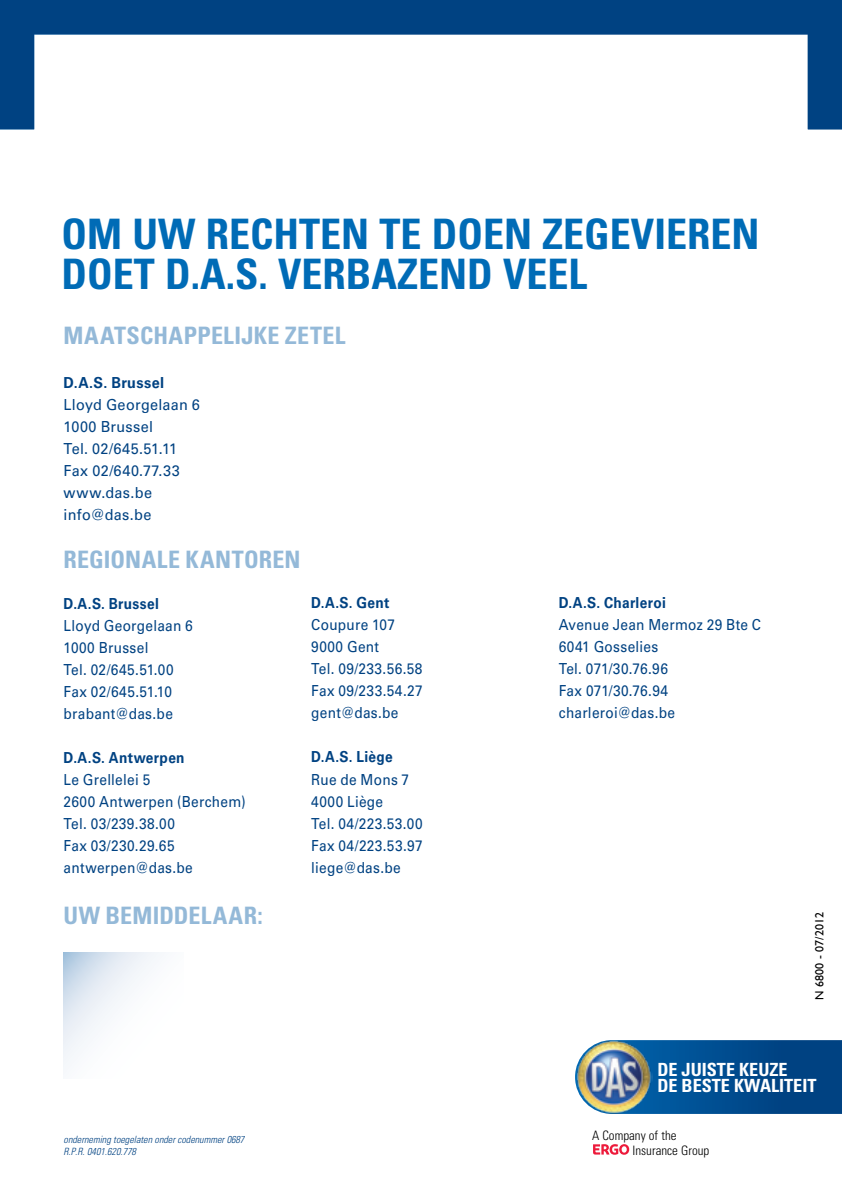
<style>
.page{position:relative;width:842px;height:1191px;background:#fff}
.page>*{position:absolute;margin:0;border:0;box-sizing:border-box;transform-origin:0 0}
.t1{font:700 condensed 42px/40px "Univers LT Std";color:#006bb6}
.t2{font:700 condensed 24px "Univers LT Std";letter-spacing:.01em;color:#94b9d8}
.t3{font:700 condensed 18.2px/16.2px "Univers LT Std";color:#fff}
.t4{font:15.2px/22px "Univers LT Std";letter-spacing:.02em;color:#004282;scale:.9 1}
.t5{font:15.2px/22px "Univers LT Std";letter-spacing:.02em;color:#004282;scale:.95 1}
.t6{font:700 15.2px "Univers LT Std";letter-spacing:.025em;color:#004282;scale:.9 1}
.t7{font:700 15.2px "Univers LT Std";letter-spacing:.025em;color:#004282;scale:.95 1}
.t8{font:300 condensed 13px/15px "Univers LT Std";color:#000}
.t9{font:12px "Gill Sans Std";color:#000}
.t10{font:italic 300 condensed 10px/12px "Univers LT Std";color:#004282}
</style>
<div class="page">
<svg style="left:64px;top:952px;width:95px;height:113px"></svg>
<svg style="left:0;top:0;width:842px;height:129px"></svg>
<svg style="left:593px;top:1144px;width:36px;height:10px"></svg>
<svg style="left:575px;top:1040px;width:267px;height:74px;background:#014b8d"></svg>
<img style="left:576px;top:1040px;width:76px;height:74px">
<h1 class="t1" style="left:62px;top:214px;width:699px">OM UW RECHTEN TE DOEN ZEGEVIEREN<br>DOET D.A.S. VERBAZEND VEEL</h1>
<h2 class="t2" style="left:64px;top:321px;width:282px">MAATSCHAPPELIJKE ZETEL</h2>
<p class="t7" style="left:64px;top:374px;width:107px">D.A.S. Brussel</p>
<p class="t5" style="left:64px;top:394px;width:145px">Lloyd Georgelaan 6<br>1000 Brussel<br>Tel. 02/645.51.11<br>Fax 02/640.77.33 www.das.be info@das.be</p>
<h2 class="t2" style="left:64px;top:545px;width:238px">REGIONALE KANTOREN</h2>
<p class="t6" style="left:64px;top:594px;width:107px">D.A.S. Brussel</p>
<p class="t4" style="left:64px;top:614px;width:145px">Lloyd Georgelaan 6<br>1000 Brussel<br>Tel. 02/645.51.00<br>Fax 02/645.51.10 brabant@das.be</p>
<p class="t6" style="left:64px;top:748px;width:136px">D.A.S. Antwerpen</p>
<p class="t4" style="left:64px;top:768px;width:204px">Le Grellelei 5<br>2600 Antwerpen (Berchem)<br>Tel. 03/239.38.00<br>Fax 03/230.29.65 antwerpen@das.be</p>
<h2 class="t2" style="left:64px;top:901px;width:201px">UW BEMIDDELAAR:</h2>
<p class="t6" style="left:311px;top:594px;width:88px">D.A.S. Gent</p>
<p class="t4" style="left:311px;top:614px;width:125px">Coupure 107<br>9000 Gent<br>Tel. 09/233.56.58<br>Fax 09/233.54.27 gent@das.be</p>
<p class="t6" style="left:311px;top:748px;width:92px">D.A.S. Liège</p>
<p class="t4" style="left:311px;top:768px;width:125px">Rue de Mons 7<br>4000 Liège<br>Tel. 04/223.53.00<br>Fax 04/223.53.97 liege@das.be</p>
<p class="t10" style="left:64px;top:1133px;width:182px">onderneming toegelaten onder codenummer 0687<br>R.P.R. 0401.620.778</p>
<p class="t6" style="left:559px;top:594px;width:120px">D.A.S. Charleroi</p>
<p class="t4" style="left:559px;top:614px;width:226px">Avenue Jean Mermoz 29 Bte C<br>6041 Gosselies<br>Tel. 071/30.76.96<br>Fax 071/30.76.94 charleroi@das.be</p>
<p class="t9" style="left:812px;top:1000px;width:89px;rotate:-90deg">N 6800 - 07/2012</p>
<p class="t3" style="left:657px;top:1061px;width:34px">DE JUIS</p>
<p class="t3" style="left:657px;top:1061px;width:132px;text-indent:60px">TE KEUZE<br>DE BESTE KWALI</p>
<p class="t3" style="left:784px;top:1077px;width:34px">TEIT</p>
<p class="t8" style="left:633px;top:1127px;width:78px;text-indent:-41px">A Company of the<br>Insurance Group</p>
</div>
